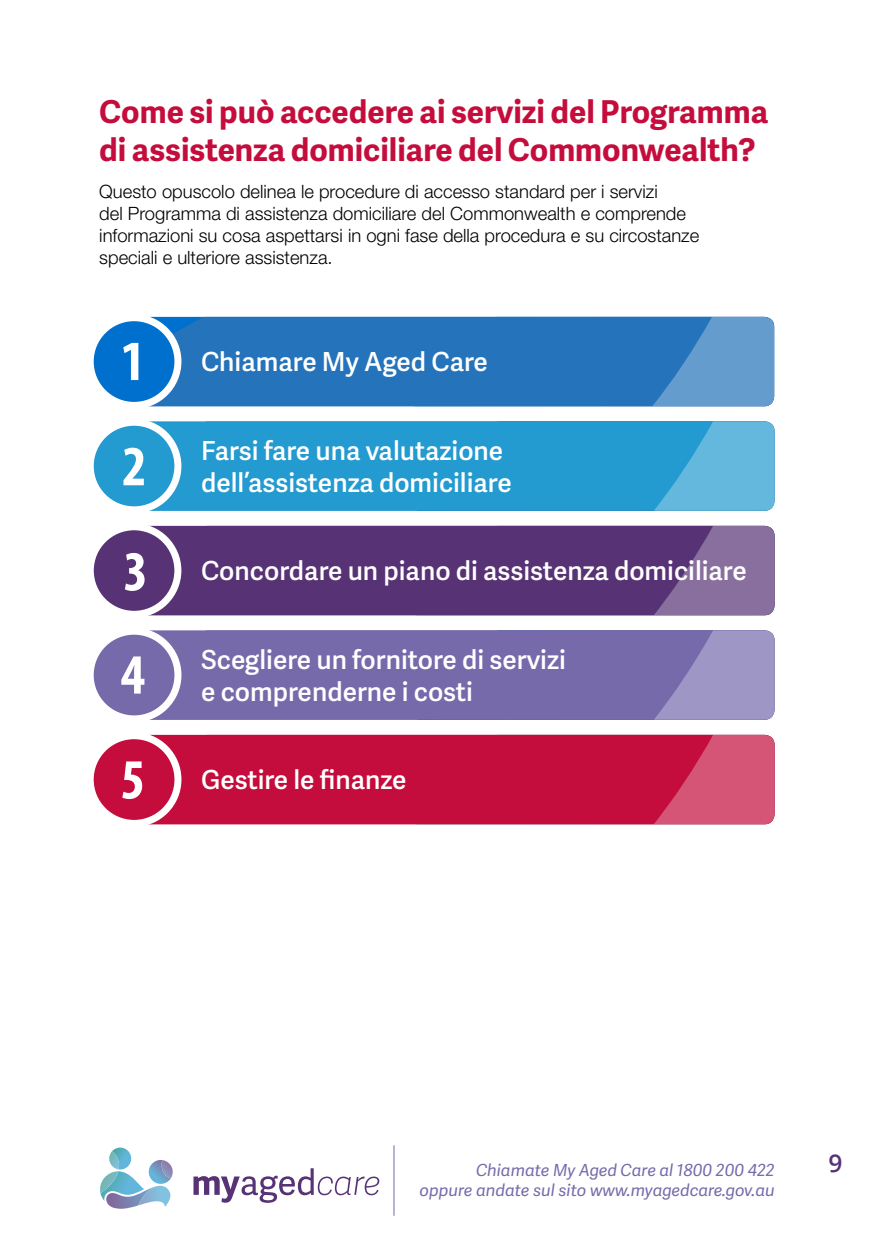
<style>
.page{position:relative;width:874px;height:1241px;background:#fff}
.page>*{position:absolute;margin:0;border:0;box-sizing:border-box;transform-origin:0 0}
.t1{font:700 condensed 57.05px/104px "Myriad Pro";color:#fff;text-align:justify}
.t2{font:700 31.5px/37.8px "Adelle Sans";color:#c40d3c}
.t3{font:600 26.25px/31.5px "Adelle Sans";color:#fff}
.t4{font:600 24.5px "Open Sans";color:#573275}
.t5{font:300 18.38px/22.1px "Helvetica Neue LT Std";color:#000}
.t6{font:italic 16.62px/19.9px "Adelle Sans";color:#766aab;text-align:right}
</style>
<div class="page">
<svg style="left:193px;top:1168px;width:186px;height:34px"></svg>
<svg style="left:100px;top:1147px;width:73px;height:61px"></svg>
<hr style="left:393px;top:1145px;width:1px;height:70px;background:#766aab">
<div style="left:152px;top:317px;width:256px;height:89px;background:#2573ba"></div>
<svg style="left:408px;top:317px;width:365px;height:89px;background:#347dbe"></svg>
<div style="left:152px;top:421px;width:257px;height:89px;background:#239ad0"></div>
<svg style="left:409px;top:421px;width:365px;height:89px;background:#33a1d3"></svg>
<div style="left:150px;top:526px;width:259px;height:89px;background:#573275"></div>
<svg style="left:409px;top:526px;width:365px;height:89px;background:#63407f"></svg>
<div style="left:152px;top:630px;width:257px;height:89px;background:#766aab"></div>
<svg style="left:409px;top:630px;width:365px;height:89px;background:#7f74b1"></svg>
<div style="left:149px;top:734px;width:260px;height:90px;background:#c40d3c"></div>
<svg style="left:409px;top:734px;width:365px;height:90px;background:#c8204b"></svg>
<div style="left:90px;top:422px;width:88px;height:88px;background:#239ad0;border-radius:50%"></div>
<div style="left:87px;top:418px;width:94px;height:95px;border:7px solid #fff;border-radius:50%"></div>
<div style="left:90px;top:317px;width:88px;height:88px;background:#0070ce;border-radius:50%"></div>
<div style="left:87px;top:314px;width:94px;height:95px;border:7px solid #fff;border-radius:50%"></div>
<div style="left:90px;top:526px;width:88px;height:88px;background:#573275;border-radius:50%"></div>
<div style="left:87px;top:523px;width:94px;height:94px;border:7px solid #fff;border-radius:50%"></div>
<div style="left:90px;top:631px;width:88px;height:87px;background:#766aab;border-radius:50%"></div>
<div style="left:87px;top:627px;width:94px;height:95px;border:7px solid #fff;border-radius:50%"></div>
<div style="left:90px;top:735px;width:88px;height:88px;background:#c40d3c;border-radius:50%"></div>
<div style="left:87px;top:732px;width:94px;height:94px;border:7px solid #fff;border-radius:50%"></div>
<h2 class="t2" style="left:99px;top:92px;width:670px">Come si può accedere ai servizi del Programma di assistenza domiciliare del Commonwealth?</h2>
<p class="t5" style="left:99px;top:180px;width:601px">Questo opuscolo delinea le procedure di accesso standard per i servizi<br>del Programma di assistenza domiciliare del Commonwealth e comprende informazioni su cosa aspettarsi in ogni fase della procedura e su circostanze speciali e ulteriore assistenza.</p>
<h1 class="t1" style="left:121px;top:308px;width:26px">1</h1>
<h1 class="t1" style="left:122px;top:413px;width:26px">2</h1>
<h1 class="t1" style="left:121px;top:518px;width:29px">3<br>4<br>5</h1>
<h3 class="t3" style="left:201px;top:345px;width:288px">Chiamare My Aged Care</h3>
<h3 class="t3" style="left:201px;top:434px;width:312px">Farsi fare una valutazione dell’assistenza domiciliare</h3>
<h3 class="t3" style="left:201px;top:554px;width:547px">Concordare un piano di assistenza domiciliare</h3>
<h3 class="t3" style="left:201px;top:643px;width:366px">Scegliere un fornitore di servizi e comprenderne i costi</h3>
<h3 class="t3" style="left:201px;top:763px;width:207px">Gestire le finanze</h3>
<p class="t6" style="left:419px;top:1159px;width:356px">Chiamate My Aged Care al 1800 200 422 oppure andate sul sito www.myagedcare.gov.au</p>
<h3 class="t4" style="left:827px;top:1145px;width:15px">9</h3>
</div>
